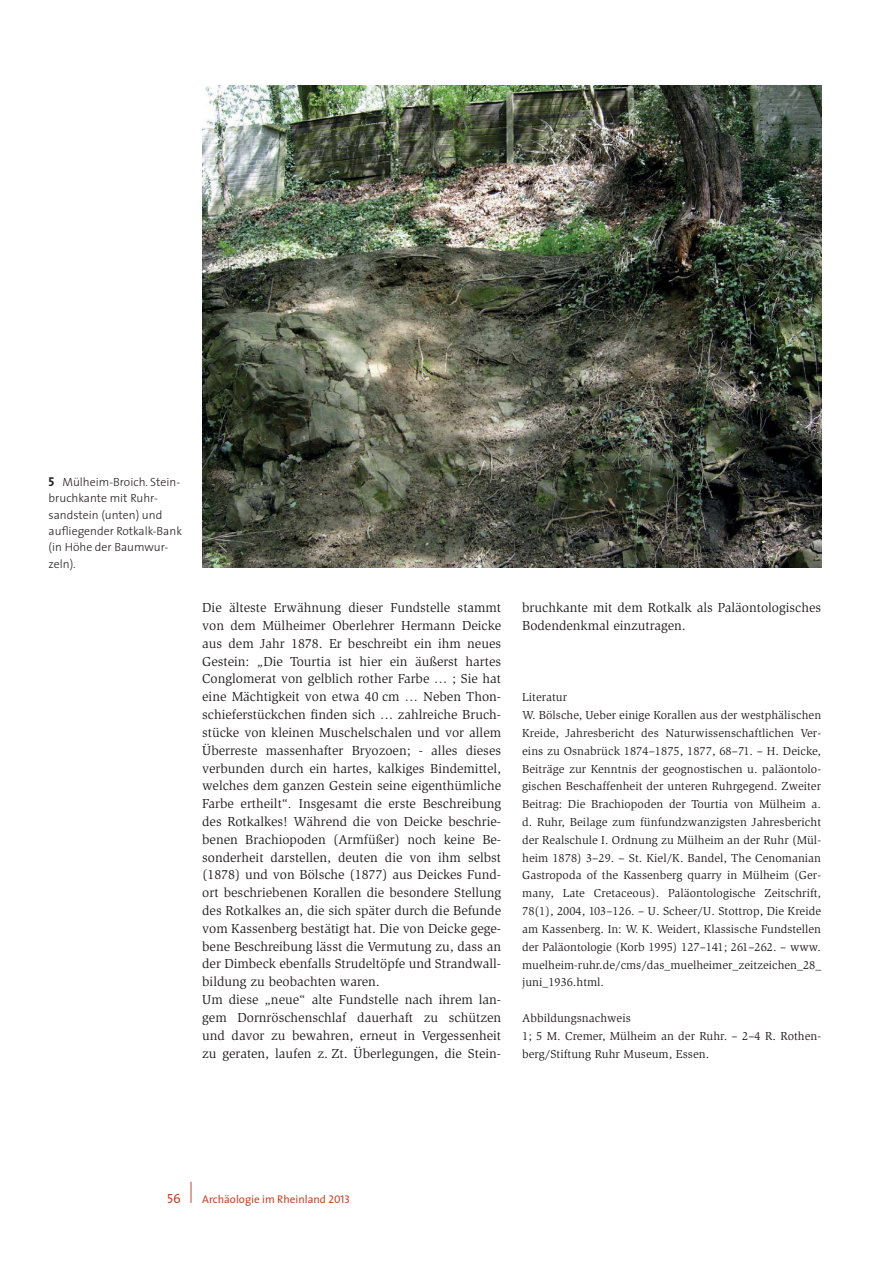
<style>
.page{position:relative;width:893px;height:1263px;background:#fff}
.page>*{position:absolute;margin:0;border:0;box-sizing:border-box;transform-origin:0 0}
.t1{font:13.35px/17.9px "Slimbach";color:#231f20}
.t2{font:13.35px "The Sans Caps";color:#c34727}
.t3{font:11.85px/17.9px "Slimbach";letter-spacing:.005em;color:#231f20}
.t4{font:300 11.85px/16.4px "The Sans";color:#231f20}
.t5{font:11.1px "The Sans";color:#c34727}
.s1{font-family:"The Sans Bold Caps";font-weight:400;font-size:12.9px}
.s2{font-style:italic}
.s3{font-family:"The Sans Caps"}
</style>
<div class="page">
<svg style="left:191px;top:1182px;width:1px;height:21px"></svg>
<img style="left:203px;top:86px;width:618px;height:482px">
<p class="t4" style="left:49px;top:475px;width:135px"><span class="s1">5</span> Mülheim-Broich. Stein&shy;bruchkante mit Ruhr&shy;sandstein (unten) und aufliegender Rotkalk-Bank (in Höhe der Baumwur&shy;zeln).</p>
<p class="t1" style="left:202px;top:600px;width:300px">Die älteste Erwähnung dieser Fundstelle stammt von dem Mülheimer Oberlehrer Hermann Deicke aus dem Jahr 1878. Er beschreibt ein ihm neues Gestein: „Die Tourtia ist hier ein äußerst hartes Conglomerat von gelblich rother Farbe … ; Sie hat eine Mächtigkeit von etwa 40 cm … Neben Thon&shy;schieferstückchen finden sich … zahlreiche Bruch&shy;stücke von kleinen Muschelschalen und vor allem Überreste massenhafter Bryozoen; - alles dieses verbunden durch ein hartes, kalkiges Bindemittel, welches dem ganzen Gestein seine eigenthümliche Farbe ertheilt“<span class="s2">.</span> Insgesamt die erste Beschreibung des Rotkalkes! Während die von Deicke beschrie&shy;benen Brachiopoden (Armfüßer) noch keine Be&shy;sonderheit darstellen, deuten die von ihm selbst (1878) und von Bölsche (1877) aus Deickes Fund&shy;ort beschriebenen Korallen die besondere Stellung des Rotkalkes an, die sich später durch die Befunde vom Kassenberg bestätigt hat. Die von Deicke gege&shy;bene Beschreibung lässt die Vermutung zu, dass an der Dimbeck ebenfalls Strudeltöpfe und Strandwall&shy;bildung zu beobachten waren.<br>Um diese „neue“ alte Fundstelle nach ihrem lan&shy;gem Dornröschenschlaf dauerhaft zu schützen und davor zu bewahren, erneut in Vergessenheit zu geraten, laufen z. Zt. Überlegungen, die Stein-</p>
<p class="t1" style="left:522px;top:600px;width:300px">bruchkante mit dem Rotkalk als Paläontologisches<br>Bodendenkmal einzutragen.</p>
<p class="t3" style="left:522px;top:689px;width:301px">Literatur<br>W. Bölsche, Ueber einige Korallen aus der westphälischen Kreide, Jahresbericht des Naturwissenschaftlichen Ver&shy;eins zu Osnabrück 1874–1875, 1877, 68–71. – H. Deicke, Beiträge zur Kenntnis der geognostischen u. paläontolo&shy;gischen Beschaffenheit der unteren Ruhrgegend. Zweiter Beitrag: Die Brachiopoden der Tourtia von Mülheim a. d. Ruhr, Beilage zum fünfundzwanzigsten Jahresbericht der Realschule I. Ordnung zu Mülheim an der Ruhr (Mül&shy;heim 1878) 3–29. – St. Kiel/K. Bandel, The Cenomanian Gastropoda of the Kassenberg quarry in Mülheim (Ger&shy;many, Late Cretaceous). Paläontologische Zeitschrift, 78(1), 2004, 103–126. – U. Scheer/U. Stottrop, Die Kreide am Kassenberg. In: W. K. Weidert, Klassische Fundstellen der Paläontologie (Korb 1995) 127–141; 261–262. – www. muelheim-ruhr.de/cms/das_muelheimer_zeitzeichen_28_ juni_1936.html.</p>
<p class="t3" style="left:522px;top:1010px;width:300px">Abbildungsnachweis<br>1; 5 M. Cremer, Mülheim an der Ruhr. – 2–4 R. Rothen&shy;berg/Stiftung Ruhr Museum, Essen.</p>
<p class="t2" style="left:167px;top:1194px;width:15px">56</p>
<p class="t5" style="left:202px;top:1195px;width:149px">Archäologie im Rheinland <span class="s3">2013</span></p>
</div>
